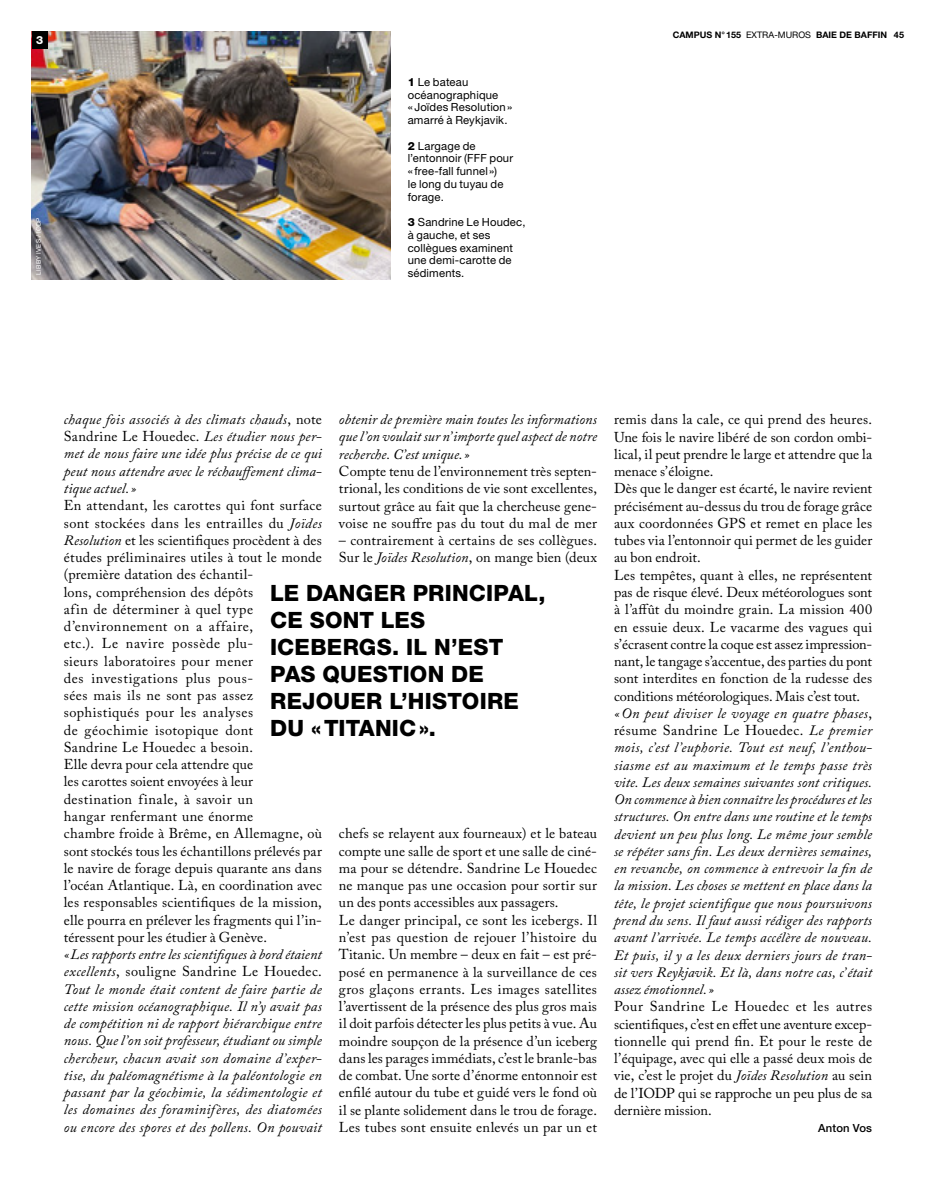
<style>
.page{position:relative;width:936px;height:1191px;background:#fff}
.page>*{position:absolute;margin:0;border:0;box-sizing:border-box;transform-origin:0 0}
.t1{font:800 22.5px/27px "Helvetica Neue LT Std";letter-spacing:.01em;color:#000}
.t2{font:italic 14.25px/17.2px "Adobe Caslon Pro";letter-spacing:.015em;color:#000;text-align:justify}
.t3{font:14.25px/17.2px "Adobe Caslon Pro";letter-spacing:.015em;color:#000}
.t4{font:11.25px/12.8px "Helvetica Neue LT Std";letter-spacing:.015em;color:#000}
.t5{font:500 11.25px "Helvetica Neue LT Std";letter-spacing:.015em;color:#000}
.t6{font:800 11.25px "Helvetica Neue LT Std";color:#fff}
.t7{font:700 9px "Helvetica Neue LT Std";color:#000}
.t8{font:6.3px "Helvetica Neue LT Std";letter-spacing:.04em;color:#fff}
.s1{font-weight:800}
.s2{font-weight:400}
.s3{font-style:normal}
.s4{font-style:italic}
</style>
<div class="page">
<img style="left:32px;top:32px;width:358px;height:247px">
<div style="left:32px;top:32px;width:16px;height:17px;background:#000"></div>
<p class="t6" style="left:36px;top:34px;width:9px">3</p>
<p class="t8" style="left:35px;top:274px;width:59px;rotate:-90deg">LIBBY IVES / IODP</p>
<p class="t4" style="left:407px;top:75px;width:106px"><span class="s1">1</span> Le bateau océanographique «Joïdes Resolution» amarré à Reykjavik.</p>
<p class="t4" style="left:407px;top:139px;width:107px"><span class="s1">2</span> Largage de l’entonnoir (FFF pour «free-fall funnel»)<br>le long du tuyau de forage.</p>
<p class="t4" style="left:407px;top:216px;width:119px"><span class="s1">3</span> Sandrine Le Houdec, à gauche, et ses collègues examinent une demi-carotte de sédiments.</p>
<p class="t7" style="left:672px;top:30px;width:188px">CAMPUS N°155 <span class="s2">EXTRA-MUROS</span> BAI E DE BAFFIN</p>
<p class="t7" style="left:893px;top:30px;width:12px">45</p>
<p class="t2" style="left:64px;top:410px;width:259px">chaque fois associés à des climats chauds<span class="s3">, note Sandrine Le Houedec.</span> Les étudier nous per&shy;met de nous faire une idée plus précise de ce qui peut nous attendre avec le réchauffement clima&shy;tique actuel.»</p>
<p class="t3" style="left:64px;top:497px;width:259px">En attendant, les carottes qui font surface sont stockées dans les entrailles du <span class="s4">Joïdes Resolution</span> et les scientifiques procèdent à des études préliminaires utiles à tout le monde (première datation des échantil-<br>lons, compréhension des dépôts<br>afin de déterminer à quel type d’environnement on a affaire,<br>etc.). Le navire possède plu-<br>sieurs laboratoires pour mener<br>des investigations plus pous-<br>sées mais ils ne sont pas assez sophistiqués pour les analyses<br>de géochimie isotopique dont<br>Sandrine Le Houedec a besoin.<br>Elle devra pour cela attendre que<br>les carottes soient envoyées à leur destination finale, à savoir un<br>hangar renfermant une énorme<br>chambre froide à Brême, en Allemagne, où sont stockés tous les échantillons prélevés par le navire de forage depuis quarante ans dans l’océan Atlantique. Là, en coordination avec les responsables scientifiques de la mission, elle pourra en prélever les fragments qui l’in&shy;téressent pour les étudier à Genève.</p>
<p class="t2" style="left:64px;top:945px;width:259px">«Les rapports entre les scientifiques à bord étaient excellents<span class="s3">, souligne Sandrine Le Houedec.<br></span>Tout le monde était content de faire partie de cette mission océanographique. Il n’y avait pas de compétition ni de rapport hiérarchique entre nous. Que l’on soit professeur, étudiant ou simple chercheur, chacun avait son domaine d’exper&shy;tise, du paléomagnétisme à la paléontologie en passant par la géochimie, la sédimentologie et les domaines des foraminifères, des diatomées ou encore des spores et des pollens. On pouvait</p>
<p class="t2" style="left:339px;top:411px;width:259px">obtenir de première main toutes les informations que l’on voulait sur n’importe quel aspect de notre recherche. C’est unique.»</p>
<p class="t3" style="left:339px;top:462px;width:259px;text-align:justify">Compte tenu de l’environnement très septen&shy;trional, les conditions de vie sont excellentes, surtout grâce au fait que la chercheuse gene&shy;voise ne souffre pas du tout du mal de mer</p>
<p class="t3" style="left:339px;top:531px;width:259px">– contrairement à certains de ses collègues.<br>Sur le <span class="s4">Joïdes Resolution</span>, on mange bien (deux</p>
<h1 class="t1" style="left:270px;top:580px;width:277px">LE DANGER PRINCIPAL,<br>CE SONT LES<br>ICEBERGS. IL N’EST<br>PAS QUESTION DE<br>REJOUER L’HISTOIRE<br>DU «TITANIC».</h1>
<p class="t3" style="left:339px;top:825px;width:259px">chefs se relayent aux fourneaux) et le bateau compte une salle de sport et une salle de ciné&shy;ma pour se détendre. Sandrine Le Houedec ne manque pas une occasion pour sortir sur un des ponts accessibles aux passagers.<br>Le danger principal, ce sont les icebergs. Il n’est pas question de rejouer l’histoire du Titanic. Un membre – deux en fait – est pré&shy;posé en permanence à la surveillance de ces gros glaçons errants. Les images satellites l’avertissent de la présence des plus gros mais il doit parfois détecter les plus petits à vue. Au moindre soupçon de la présence d’un iceberg dans les parages immédiats, c’est le branle-bas de combat. Une sorte d’énorme entonnoir est enfilé autour du tube et guidé vers le fond où il se plante solidement dans le trou de forage.<br>Les tubes sont ensuite enlevés un par un et</p>
<p class="t2" style="left:614px;top:411px;width:259px;text-align:left"><span class="s3">remis dans la cale, ce qui prend des heures.<br>Une fois le navire libéré de son cordon ombi&shy;lical, il peut prendre le large et attendre que la menace s’éloigne.<br>Dès que le danger est écarté, le navire revient précisément au-dessus du trou de forage grâce aux coordonnées GPS et remet en place les tubes via l’entonnoir qui permet de les guider au bon endroit.<br>Les tempêtes, quant à elles, ne représentent pas de risque élevé. Deux météorologues sont à l’affût du moindre grain. La mission 400 en essuie deux. Le vacarme des vagues qui s’écrasent contre la coque est assez impression&shy;nant, le tangage s’accentue, des parties du pont sont interdites en fonction de la rudesse des conditions météorologiques. Mais c’est tout.<br></span>« On peut diviser le voyage en quatre phases<span class="s3">, résume Sandrine Le Houedec.</span> Le premier mois, c’est l’euphorie. Tout est neuf, l’enthou&shy;siasme est au maximum et le temps passe très vite. Les deux semaines suivantes sont critiques.<br>On commence à bien connaître les procédures et les structures. On entre dans une routine et le temps devient un peu plus long. Le même jour semble se répéter sans fin. Les deux dernières semaines, en revanche, on commence à entrevoir la fin de la mission. Les choses se mettent en place dans la tête, le projet scientifique que nous poursuivons prend du sens. Il faut aussi rédiger des rapports avant l’arrivée. Le temps accélère de nouveau.<br>Et puis, il y a les deux derniers jours de tran&shy;sit vers Reykjavik. Et là, dans notre cas, c’était assez émotionnel.»</p>
<p class="t3" style="left:614px;top:997px;width:260px;text-align:justify">Pour Sandrine Le Houedec et les autres scientifiques, c’est en effet une aventure excep&shy;tionnelle qui prend fin. Et pour le reste de l’équipage, avec qui elle a passé deux mois de vie, c’est le projet du <span class="s4">Joïdes Resolution</span> au sein de l’IODP qui se rapproche un peu plus de sa dernière mission.</p>
<p class="t5" style="left:818px;top:1121px;width:56px">Anton Vos</p>
</div>
